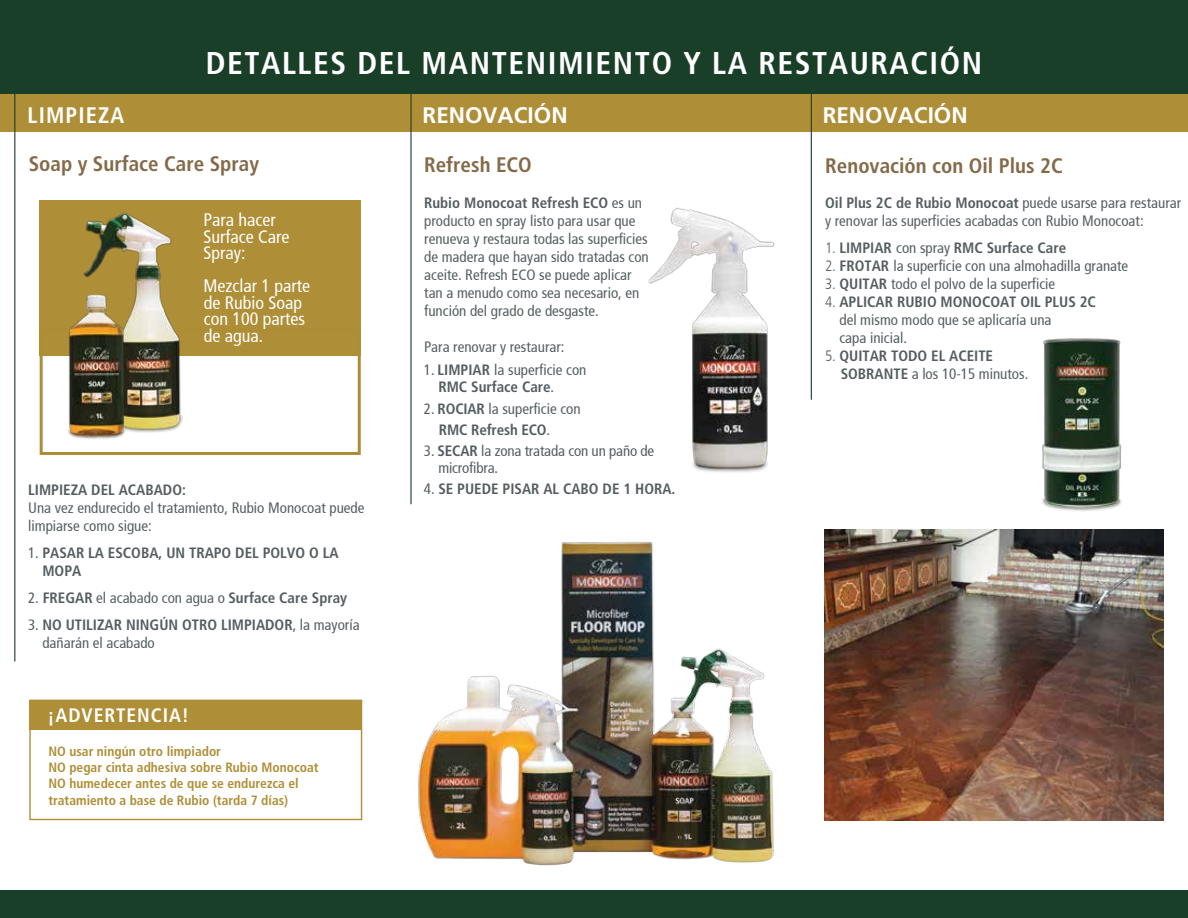
<style>
.page{position:relative;width:1188px;height:918px;background:#fff}
.page>*{position:absolute;margin:0;border:0;box-sizing:border-box;transform-origin:0 0}
.t1{font:700 condensed 31.5px "Frutiger LT Std";letter-spacing:.05em;color:#fff}
.t2{font:700 22.5px "Frutiger LT Std";color:#fff}
.t3{font:700 condensed 22.5px "Frutiger LT Std";letter-spacing:.05em;color:#fff}
.t4{font:700 condensed 21px "Frutiger LT Std";color:#846a48}
.t5{font:700 condensed 19.5px "Frutiger LT Std";letter-spacing:.05em;color:#fff}
.t6{font:condensed 18px/16.5px "Frutiger";color:#fff}
.t7{font:condensed 15px/18px "Frutiger";color:#565d60}
.t8{font:700 condensed 15px/18px "Frutiger LT Std";color:#565d60}
.t9{font:700 condensed 13.5px/16.2px "Frutiger LT Std";color:#ae8e36}
.s1{font-family:"Frutiger";font-weight:400}
.s2{font-family:"Frutiger LT Std";font-weight:700}
.s3{font-family:"Frutiger LT";font-weight:300}
</style>
<div class="page">
<div style="left:0;top:0;width:1188px;height:95px;background:#1a3f28"></div>
<div style="left:0;top:94px;width:1188px;height:37px;background:#ae8e36"></div>
<div style="left:0;top:890px;width:1188px;height:28px;background:#1a3f28"></div>
<div style="left:40px;top:200px;width:321px;height:156px;background:#ae8e36"></div>
<hr style="left:811px;top:92px;width:1px;height:308px;background:#1a3f28">
<hr style="left:410px;top:92px;width:2px;height:412px;background:#1a3f28">
<hr style="left:14px;top:91px;width:1px;height:571px;background:#1a3f28">
<svg style="left:40px;top:356px;width:321px;height:99px"></svg>
<img style="left:825px;top:529px;width:339px;height:291px">
<img style="left:85px;top:212px;width:114px;height:235px">
<img style="left:42px;top:268px;width:109px;height:187px">
<img style="left:418px;top:542px;width:356px;height:324px">
<img style="left:1042px;top:338px;width:80px;height:174px">
<img style="left:648px;top:170px;width:164px;height:302px">
<svg style="left:29px;top:700px;width:333px;height:120px"></svg>
<h1 class="t1" style="left:206px;top:45px;width:778px">DETALLES DEL MANTENIMIENTO Y LA RESTAURACIÓN</h1>
<h2 class="t3" style="left:28px;top:102px;width:98px">LIMPIEZA</h2>
<h2 class="t2" style="left:423px;top:102px;width:147px">RENOVACIÓN</h2>
<h3 class="t4" style="left:424px;top:153px;width:109px">Refresh ECO</h3>
<p class="t8" style="left:424px;top:194px;width:220px">Rubio Monocoat Refresh ECO <span class="s1">es un</span></p>
<p class="t7" style="left:424px;top:212px;width:226px">producto en spray listo para usar que renueva y restaura todas las superficies de madera que hayan sido tratadas con aceite. Refresh ECO se puede aplicar tan a menudo como sea necesario, en función del grado de desgaste.</p>
<p class="t7" style="left:424px;top:338px;width:142px">Para renovar y restaurar:</p>
<h3 class="t4" style="left:29px;top:152px;width:232px">Soap y Surface Care Spray</h3>
<p class="t6" style="left:204px;top:212px;width:87px">Para hacer<br>Surface Care<br>Spray:</p>
<p class="t6" style="left:204px;top:278px;width:108px">Mezclar 1 parte de Rubio Soap con 100 partes de agua.</p>
<p class="t8" style="left:28px;top:480px;width:159px">LIMPIEZA DEL ACABADO:</p>
<p class="t7" style="left:28px;top:499px;width:338px">Una vez endurecido el tratamiento, Rubio Monocoat puede limpiarse como sigue:</p>
<p class="t8" style="left:42px;top:543px;width:298px;text-indent:-14px"><span class="s1">1.</span> PASAR LA ESCOBA, UN TRAPO DEL POLVO O LA<br>MOPA</p>
<p class="t8" style="left:28px;top:588px;width:321px"><span class="s1">2.</span> FREGAR <span class="s1">el acabado con agua o</span> Surface Care Spray</p>
<p class="t8" style="left:28px;top:615px;width:333px"><span class="s1">3.</span> NO UTILIZAR NINGÚN OTRO LIMPIADOR<span class="s1">, la mayoría</span></p>
<p class="t7" style="left:42px;top:634px;width:114px">dañarán el acabado</p>
<h3 class="t5" style="left:47px;top:704px;width:143px">¡ADVERTENCIA!</h3>
<p class="t9" style="left:48px;top:743px;width:272px">NO usar ningún otro limpiador<br>NO pegar cinta adhesiva sobre Rubio Monocoat NO humedecer antes de que se endurezca el tratamiento a base de Rubio (tarda 7 días)</p>
<p class="t7" style="left:424px;top:361px;width:164px">1. <span class="s2">LIMPIAR</span> la superficie con</p>
<p class="t8" style="left:438px;top:378px;width:117px">RMC Surface Care<span class="s1">.</span></p>
<p class="t7" style="left:424px;top:400px;width:158px">2. <span class="s2">ROCIAR</span> la superficie con</p>
<p class="t8" style="left:439px;top:421px;width:113px">RMC Refresh ECO<span class="s1">.</span></p>
<p class="t7" style="left:438px;top:443px;width:217px;line-height:16.5px;text-indent:-14px">3. <span class="s2">SECAR</span> la zona tratada con un paño de microfibra.</p>
<p class="t8" style="left:424px;top:480px;width:253px"><span class="s1">4.</span> SE PUEDE PISAR AL CABO DE 1 HORA.</p>
<h2 class="t2" style="left:823px;top:102px;width:147px">RENOVACIÓN</h2>
<h3 class="t4" style="left:825px;top:153px;width:239px">Renovación con Oil Plus 2C</h3>
<p class="t8" style="left:825px;top:193px;width:358px">Oil Plus 2C de Rubio Monocoat <span class="s1">puede usarse para restaurar</span></p>
<p class="t7" style="left:825px;top:211px;width:320px">y renovar las superficies acabadas con Rubio Monocoat:</p>
<p class="t8" style="left:825px;top:238px;width:243px"><span class="s3">1.</span> LIMPIAR <span class="s1">con spray</span> RMC Surface Care</p>
<p class="t7" style="left:825px;top:256px;width:305px"><span class="s3">2.</span> <span class="s2">FROTAR</span> la superficie con una almohadilla granate</p>
<p class="t7" style="left:825px;top:274px;width:232px"><span class="s3">3.</span> <span class="s2">QUITAR</span> todo el polvo de la superficie</p>
<p class="t8" style="left:825px;top:292px;width:272px"><span class="s3">4.</span> APLICAR RUBIO MONOCOAT OIL PLUS 2C</p>
<p class="t7" style="left:839px;top:310px;width:214px">del mismo modo que se aplicaría una capa inicial.</p>
<p class="t8" style="left:825px;top:346px;width:170px"><span class="s3">5.</span> QUITAR TODO EL ACEITE</p>
<p class="t7" style="left:841px;top:364px;width:189px"><span class="s2">SOBRANTE</span> a los 10-15 minutos.</p>
</div>
